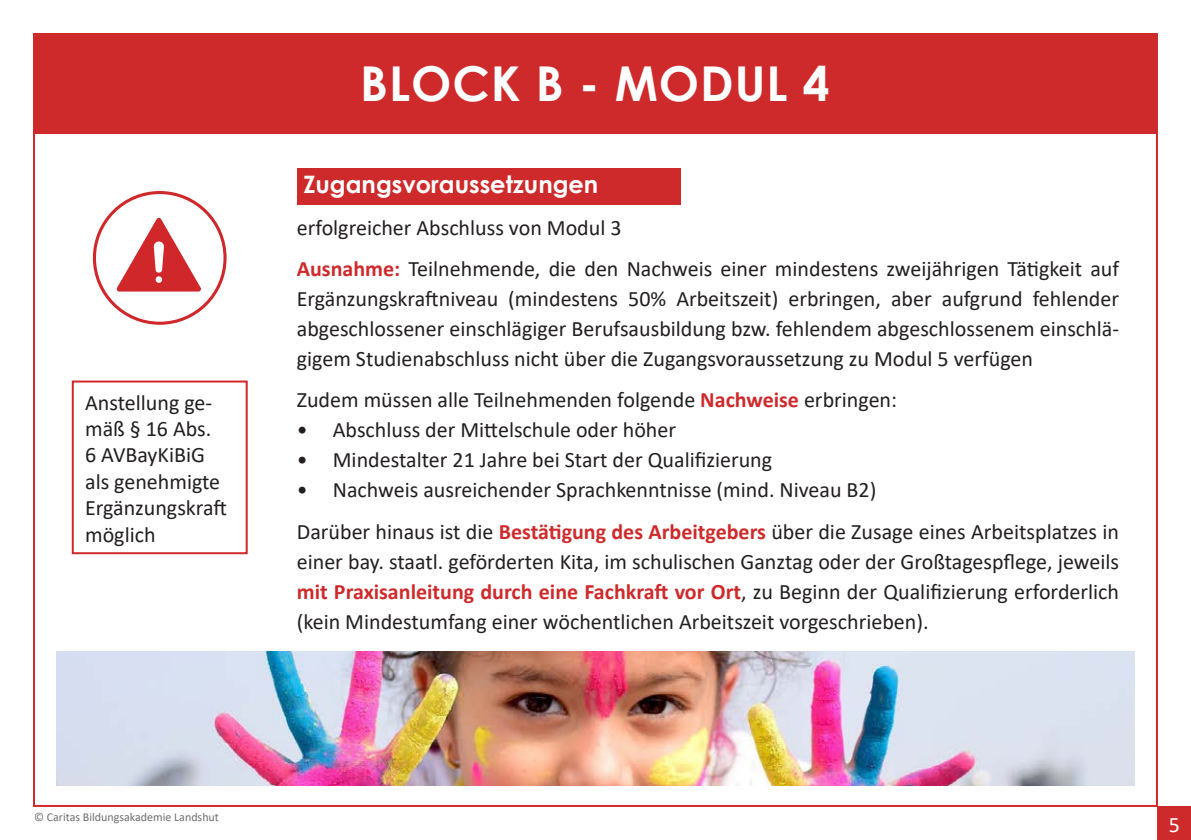
<style>
.page{position:relative;width:1191px;height:840px;background:#fff}
.page>*{position:absolute;margin:0;border:0;box-sizing:border-box;transform-origin:0 0}
.t1{font:700 48px "Century Gothic";letter-spacing:.02em;color:#fff}
.t2{font:700 24px "Century Gothic";color:#fff}
.t3{font:22px/30px "Calibri";color:#231f20;text-align:justify}
.t4{font:22px "Calibri";color:#fff}
.t5{font:12px "Calibri";color:#6c6d70}
.s1{font-weight:700;color:#cf2a2b}
</style>
<div class="page">
<div style="left:33px;top:33px;width:1124px;height:100px;background:#cf2a2b"></div>
<div style="left:1158px;top:806px;width:33px;height:33px;background:#cf2a2b"></div>
<div style="left:297px;top:168px;width:383px;height:36px;background:#cf2a2b"></div>
<div style="left:93px;top:191px;width:134px;height:133px;border:3px solid #d0272a;border-radius:50%"></div>
<svg style="left:116px;top:218px;width:85px;height:73px"></svg>
<div style="left:72px;top:380px;width:176px;height:174px;border:2px solid #cf2a2b"></div>
<img style="left:57px;top:651px;width:1077px;height:134px">
<p class="t3" style="left:85px;top:388px;width:143px;line-height:26.4px;text-align:left">Anstellung ge&shy;mäß § 16 Abs.<br>6 AVBayKiBiG als genehmigte<br>Ergänzungskraft möglich</p>
<p class="t1" style="left:360px;top:47px;width:471px">BLOCK B - MODUL 4</p>
<p class="t2" style="left:303px;top:166px;width:296px">Zugangsvoraussetzungen</p>
<p class="t3" style="left:297px;top:211px;width:326px">erfolgreicher Abschluss von Modul 3</p>
<p class="t3" style="left:297px;top:253px;width:824px"><span class="s1">Ausnahme:</span> Teilnehmende, die den Nachweis einer mindestens zweijährigen Tätigkeit auf Ergänzungskraftniveau (mindestens 50% Arbeitszeit) erbringen, aber aufgrund fehlender abgeschlossener einschlägiger Berufsausbildung bzw. fehlendem abgeschlossenem einschlä&shy;gigem Studienabschluss nicht über die Zugangsvoraussetzung zu Modul 5 verfügen</p>
<p class="t3" style="left:297px;top:384px;width:602px">Zudem müssen alle Teilnehmenden folgende <span class="s1">Nachweise</span> erbringen:</p>
<p class="t3" style="left:297px;top:414px;width:381px">• Abschluss der Mittelschule oder höher</p>
<p class="t3" style="left:297px;top:444px;width:477px">• Mindestalter 21 Jahre bei Start der Qualifizierung</p>
<p class="t3" style="left:297px;top:474px;width:581px">• Nachweis ausreichender Sprachkenntnisse (mind. Niveau B2)</p>
<p class="t3" style="left:297px;top:515px;width:824px">Darüber hinaus ist die <span class="s1">Bestätigung des Arbeitgebers</span> über die Zusage eines Arbeitsplatzes in einer bay. staatl. geförderten Kita, im schulischen Ganztag oder der Großtagespflege, jeweils <span class="s1">mit Praxisanleitung durch eine Fachkraft vor Ort</span>, zu Beginn der Qualifizierung erforderlich (kein Mindestumfang einer wöchentlichen Arbeitszeit vorgeschrieben).</p>
<p class="t5" style="left:34px;top:807px;width:186px">© Caritas Bildungsakademie Landshut</p>
<p class="t4" style="left:1168px;top:808px;width:13px">5</p>
</div>
